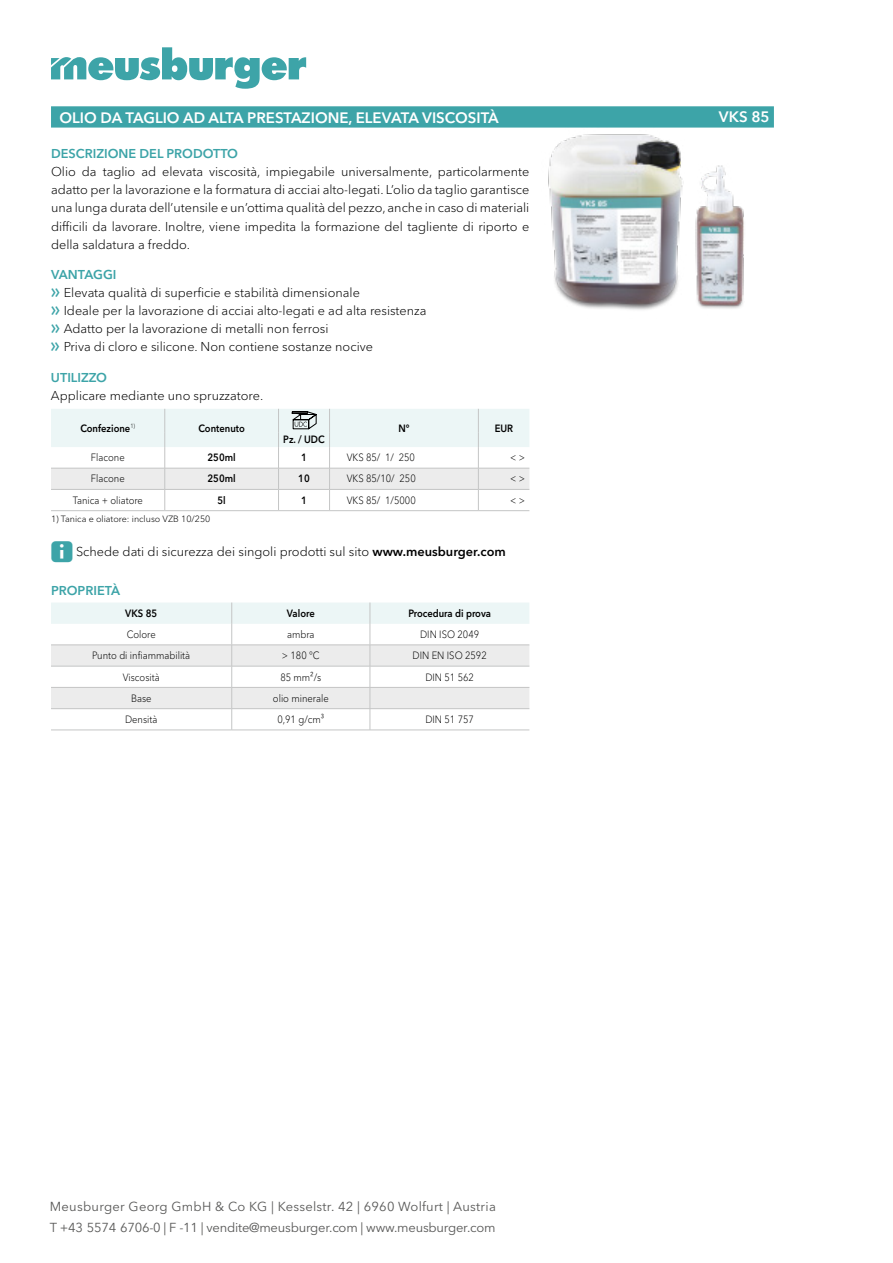
<style>
.page{position:relative;width:893px;height:1263px;background:#fff}
.page>*{position:absolute;margin:0;border:0;box-sizing:border-box;transform-origin:0 0}
.t1{font:600 15px "Avenir Next W1 G";color:#fff}
.t2{font:12.9px/20.7px "Avenir Next W1 G";letter-spacing:-.005em;color:#585857}
.t3{font:300 12.75px/18px "Avenir Next W1 G";color:#000;text-align:justify}
.t4{font:600 12.75px "Avenir Next W1 G";color:#3da4a8}
.t5{font:300 10.5px "Avenir Next W1 G";color:#000;scale:.9 1}
.t6{font:600 10.5px "Avenir Next W1 G";color:#000;scale:.9 1}
.t7{font:300 9px "Avenir Next W1 G";color:#000}
.s1{font-weight:600;color:#3da4a8}
.s2{font-family:"Meusburger Sonderzeichen";font-weight:400;color:#3da4a8}
.s3{font-weight:600}
</style>
<div class="page">
<svg style="left:51px;top:47px;width:255px;height:42px"></svg>
<svg style="left:51px;top:106px;width:723px;height:22px;background:#43a7aa"></svg>
<hr style="left:51px;top:510px;width:114px;height:1px;background:#c4c5c5">
<hr style="left:165px;top:510px;width:114px;height:1px;background:#c4c5c5">
<hr style="left:279px;top:510px;width:51px;height:1px;background:#c4c5c5">
<hr style="left:330px;top:510px;width:148px;height:1px;background:#c4c5c5">
<hr style="left:478px;top:510px;width:51px;height:1px;background:#c4c5c5">
<svg style="left:51px;top:409px;width:478px;height:101px"></svg>
<img style="left:548px;top:134px;width:196px;height:176px">
<svg style="left:51px;top:602px;width:478px;height:128px"></svg>
<hr style="left:51px;top:730px;width:181px;height:1px;background:#c4c5c5">
<hr style="left:232px;top:730px;width:138px;height:1px;background:#c4c5c5">
<hr style="left:370px;top:730px;width:159px;height:1px;background:#c4c5c5">
<p class="t1" style="left:60px;top:108px;width:441px">OLIO DA TAGLIO AD ALTA PRESTAZIONE, ELEVATA VISCOSITÀ</p>
<p class="t1" style="left:719px;top:108px;width:52px">VKS 85</p>
<p class="t4" style="left:51px;top:146px;width:189px">DESCRIZIONE DEL PRODOTTO</p>
<p class="t3" style="left:51px;top:163px;width:480px">Olio da taglio ad elevata viscosità, impiegabile universalmente, particolarmente adatto per la lavorazione e la formatura di acciai alto-legati. L’olio da taglio garantisce una lunga durata dell’utensile e un’ottima qualità del pezzo, anche in caso di materiali difficili da lavorare. Inoltre, viene impedita la formazione del tagliente di riporto e della saldatura a freddo.</p>
<p class="t3" style="left:51px;top:266px;width:377px;text-align:left"><span class="s1">VANTAGGI<br></span><span class="s2">f</span> Elevata qualità di superficie e stabilità dimensionale<br><span class="s2">f</span> Ideale per la lavorazione di acciai alto-legati e ad alta resistenza <span class="s2">f</span> Adatto per la lavorazione di metalli non ferrosi<br><span class="s2">f</span> Priva di cloro e silicone. Non contiene sostanze nocive</p>
<p class="t4" style="left:51px;top:370px;width:58px">UTILIZZO</p>
<p class="t3" style="left:51px;top:387px;width:214px">Applicare mediante uno spruzzatore.</p>
<p class="t6" style="left:80px;top:422px;width:62px">Confezione<sup>1)</sup></p>
<p class="t6" style="left:198px;top:422px;width:53px">Contenuto</p>
<p class="t6" style="left:398px;top:422px;width:14px">N°</p>
<p class="t6" style="left:495px;top:422px;width:22px">EUR</p>
<p class="t6" style="left:283px;top:432px;width:48px">Pz. / UDC</p>
<p class="t5" style="left:91px;top:451px;width:39px">Flacone</p>
<p class="t6" style="left:208px;top:451px;width:33px">250ml</p>
<p class="t6" style="left:301px;top:451px;width:8px">1</p>
<p class="t5" style="left:347px;top:451px;width:77px">VKS 85/ 1/ 250</p>
<p class="t5" style="left:510px;top:451px;width:18px">&lt; &gt;</p>
<p class="t5" style="left:91px;top:472px;width:39px">Flacone</p>
<p class="t6" style="left:208px;top:472px;width:33px">250ml</p>
<p class="t6" style="left:298px;top:472px;width:14px">10</p>
<p class="t5" style="left:347px;top:472px;width:78px">VKS 85/10/ 250</p>
<p class="t5" style="left:510px;top:472px;width:18px">&lt; &gt;</p>
<p class="t5" style="left:73px;top:494px;width:80px">Tanica + oliatore</p>
<p class="t6" style="left:217px;top:494px;width:11px">5l</p>
<p class="t6" style="left:301px;top:494px;width:8px">1</p>
<p class="t5" style="left:347px;top:494px;width:78px">VKS 85/ 1/5000</p>
<p class="t5" style="left:510px;top:494px;width:18px">&lt; &gt;</p>
<p class="t7" style="left:51px;top:513px;width:161px">1) Tanica e oliatore: incluso VZB 10/250</p>
<p class="t3" style="left:51px;top:542px;width:456px"><span class="s2">E</span> Schede dati di sicurezza dei singoli prodotti sul sito <span class="s3">www.meusburger.com</span></p>
<p class="t4" style="left:51px;top:582px;width:71px">PROPRIETÀ</p>
<p class="t6" style="left:125px;top:607px;width:37px">VKS 85</p>
<p class="t6" style="left:287px;top:607px;width:33px">Valore</p>
<p class="t6" style="left:408px;top:607px;width:93px">Procedura di prova</p>
<p class="t5" style="left:127px;top:628px;width:34px">Colore</p>
<p class="t5" style="left:287px;top:628px;width:32px">ambra</p>
<p class="t5" style="left:420px;top:628px;width:67px">DIN ISO 2049</p>
<p class="t5" style="left:92px;top:649px;width:110px">Punto di infiammabilità</p>
<p class="t5" style="left:282px;top:649px;width:44px">&gt; 180 °C</p>
<p class="t5" style="left:412px;top:649px;width:84px">DIN EN ISO 2592</p>
<p class="t5" style="left:123px;top:671px;width:42px">Viscosità</p>
<p class="t5" style="left:280px;top:671px;width:47px">85 mm²/s</p>
<p class="t5" style="left:425px;top:671px;width:56px">DIN 51 562</p>
<p class="t5" style="left:131px;top:692px;width:24px">Base</p>
<p class="t5" style="left:273px;top:692px;width:63px">olio minerale</p>
<p class="t5" style="left:125px;top:713px;width:37px">Densità</p>
<p class="t5" style="left:277px;top:713px;width:54px">0,91 g/cm³</p>
<p class="t5" style="left:425px;top:713px;width:56px">DIN 51 757</p>
<p class="t2" style="left:50px;top:1196px;width:448px">Meusburger Georg GmbH &amp; Co KG | Kesselstr. 42 | 6960 Wolfurt | Austria<br>T +43 5574 6706-0 | F -11 | vendite@meusburger.com | www.meusburger.com</p>
</div>
